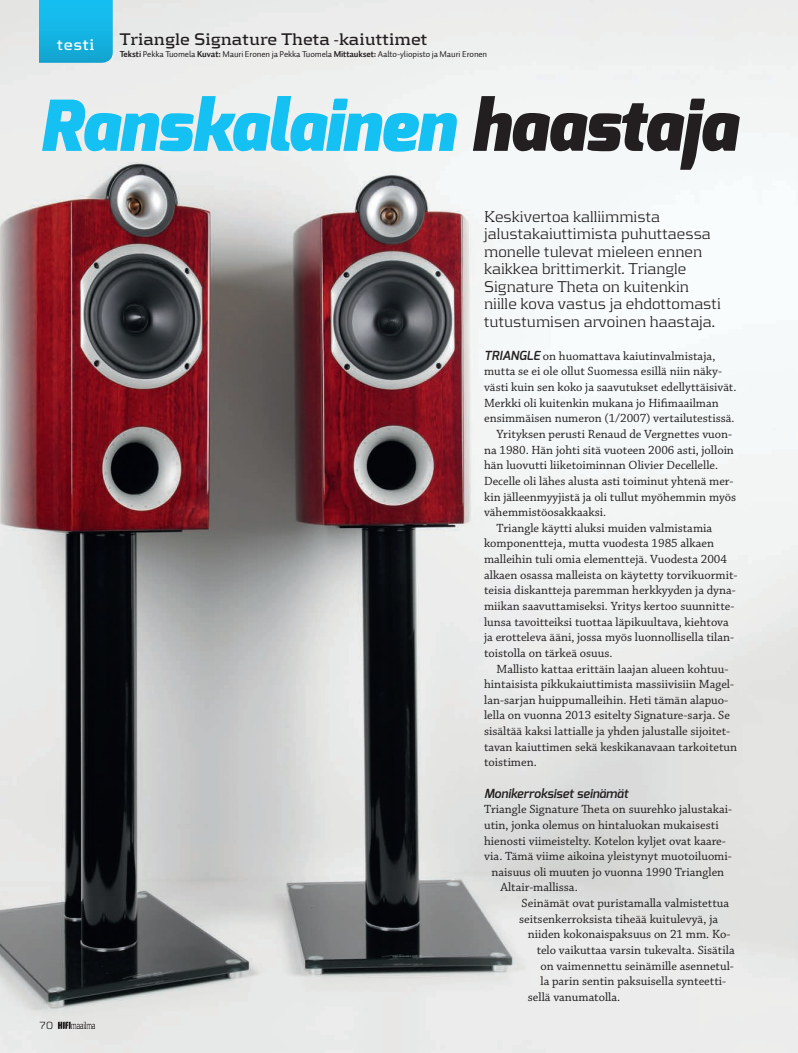
<style>
.page{position:relative;width:798px;height:1053px;background:#fff}
.page>*{position:absolute;margin:0;border:0;box-sizing:border-box;transform-origin:0 0}
.t1{font:italic 900 70px "Exo";letter-spacing:-.01em;color:#15c0f2}
.t2{font:700 17.5px "Kontrapunkt";color:#231f20}
.t3{font:300 16.25px/17.5px "Kontrapunkt";color:#231f20}
.t4{font:700 16.25px "Kontrapunkt";letter-spacing:.03em;color:#fff}
.t5{font:12.5px "Chaparral Pro";color:#231f20}
.t6{font:italic 600 12.5px "Exo";color:#231f20}
.t7{font:300 10.75px "Kontrapunkt";color:#231f20}
.t8{font:8.75px "Auto 2 Regular LF";letter-spacing:-.01em;color:#231f20}
.s1{font-family:"Auto 3 Bold LF"}
.s2{color:#231f20}
.s3{font-family:"Exo";font-weight:600;font-style:italic}
</style>
<div class="page">
<img style="left:0;top:0;width:797px;height:1052px">
<svg style="left:39px;top:0;width:74px;height:63px;background:#16b4e2"></svg>
<svg style="left:58px;top:1021px;width:37px;height:7px"></svg>
<h3 class="t4" style="left:57px;top:35px;width:39px">testi</h3>
<h2 class="t2" style="left:120px;top:29px;width:309px">Triangle Signature Theta -kaiuttimet</h2>
<p class="t8" style="left:120px;top:49px;width:369px"><span class="s1">Teksti</span> Pekka Tuomela <span class="s1">Kuvat:</span> Mauri Eronen ja Pekka Tuomela <span class="s1">Mittaukset:</span> Aalto-yliopisto ja Mauri Eronen</p>
<h1 class="t1" style="left:39px;top:81px;width:699px">Ranskalainen <span class="s2">haastaja</span></h1>
<p class="t7" style="left:39px;top:1019px;width:16px">70</p>
<h3 class="t3" style="left:484px;top:207px;width:238px">Keskivertoa kalliimmista jalustakaiuttimista puhuttaessa monelle tulevat mieleen ennen kaikkea brittimerkit. Triangle<br>Signature Theta on kuitenkin niille kova vastus ja ehdottomasti tutustumisen arvoinen haastaja.</h3>
<p class="t5" style="left:484px;top:349px;width:233px"><span class="s3">TRIANGLE</span> on huomattava kaiutinvalmistaja,</p>
<p class="t5" style="left:484px;top:364px;width:239px">mutta se ei ole ollut Suomessa esillä niin näky-</p>
<p class="t5" style="left:484px;top:380px;width:254px">västi kuin sen koko ja saavutukset edellyttäisivät.</p>
<p class="t5" style="left:484px;top:396px;width:236px">Merkki oli kuitenkin mukana jo Hifimaailman</p>
<p class="t5" style="left:484px;top:411px;width:252px">ensimmäisen numeron (1/2007) vertailutestissä.</p>
<p class="t5" style="left:496px;top:427px;width:237px">Yrityksen perusti Renaud de Vergnettes vuon-</p>
<p class="t5" style="left:484px;top:443px;width:251px">na 1980. Hän johti sitä vuoteen 2006 asti, jolloin</p>
<p class="t5" style="left:484px;top:458px;width:235px">hän luovutti liiketoiminnan Olivier Decellelle.</p>
<p class="t5" style="left:484px;top:474px;width:251px">Decelle oli lähes alusta asti toiminut yhtenä mer-</p>
<p class="t5" style="left:484px;top:489px;width:253px">kin jälleenmyyjistä ja oli tullut myöhemmin myös</p>
<p class="t5" style="left:484px;top:505px;width:124px">vähemmistöosakkaaksi.</p>
<p class="t5" style="left:496px;top:521px;width:217px">Triangle käytti aluksi muiden valmistamia</p>
<p class="t5" style="left:484px;top:536px;width:231px">komponentteja, mutta vuodesta 1985 alkaen</p>
<p class="t5" style="left:484px;top:552px;width:244px">malleihin tuli omia elementtejä. Vuodesta 2004</p>
<p class="t5" style="left:484px;top:568px;width:254px">alkaen osassa malleista on käytetty torvikuormit-</p>
<p class="t5" style="left:484px;top:583px;width:253px">teisia diskantteja paremman herkkyyden ja dyna-</p>
<p class="t5" style="left:484px;top:599px;width:251px">miikan saavuttamiseksi. Yritys kertoo suunnitte-</p>
<p class="t5" style="left:484px;top:614px;width:246px">lunsa tavoitteiksi tuottaa läpikuultava, kiehtova</p>
<p class="t5" style="left:484px;top:630px;width:251px">ja erotteleva ääni, jossa myös luonnollisella tilan-</p>
<p class="t5" style="left:484px;top:646px;width:130px">toistolla on tärkeä osuus.</p>
<p class="t5" style="left:496px;top:661px;width:233px">Mallisto kattaa erittäin laajan alueen kohtuu-</p>
<p class="t5" style="left:484px;top:677px;width:251px">hintaisista pikkukaiuttimista massiivisiin Magel-</p>
<p class="t5" style="left:484px;top:693px;width:245px">lan-sarjan huippumalleihin. Heti tämän alapuo-</p>
<p class="t5" style="left:484px;top:708px;width:247px">lella on vuonna 2013 esitelty Signature-sarja. Se</p>
<p class="t5" style="left:484px;top:724px;width:247px">sisältää kaksi lattialle ja yhden jalustalle sijoitet-</p>
<p class="t5" style="left:484px;top:739px;width:254px">tavan kaiuttimen sekä keskikanavaan tarkoitetun</p>
<p class="t5" style="left:484px;top:755px;width:54px">toistimen.</p>
<p class="t6" style="left:484px;top:785px;width:146px">Monikerroksiset seinämät</p>
<p class="t5" style="left:484px;top:802px;width:249px">Triangle Signature Theta on suurehko jalustakai-</p>
<p class="t5" style="left:484px;top:818px;width:236px">utin, jonka olemus on hintaluokan mukaisesti</p>
<p class="t5" style="left:484px;top:833px;width:243px">hienosti viimeistelty. Kotelon kyljet ovat kaare-</p>
<p class="t5" style="left:484px;top:849px;width:249px">via. Tämä viime aikoina yleistynyt muotoiluomi-</p>
<p class="t5" style="left:491px;top:864px;width:234px">naisuus oli muuten jo vuonna 1990 Trianglen</p>
<p class="t5" style="left:500px;top:880px;width:79px">Altair-mallissa.</p>
<p class="t5" style="left:521px;top:896px;width:209px">Seinämät ovat puristamalla valmistettua</p>
<p class="t5" style="left:519px;top:911px;width:200px">seitsenkerroksista tiheää kuitulevyä, ja</p>
<p class="t5" style="left:527px;top:927px;width:204px">niiden kokonaispaksuus on 21 mm. Ko-</p>
<p class="t5" style="left:536px;top:943px;width:199px">telo vaikuttaa varsin tukevalta. Sisätila</p>
<p class="t5" style="left:540px;top:958px;width:195px">on vaimennettu seinämille asennetul-</p>
<p class="t5" style="left:540px;top:974px;width:187px">la parin sentin paksuisella synteetti-</p>
<p class="t5" style="left:527px;top:989px;width:94px">sellä vanumatolla.</p>
</div>
